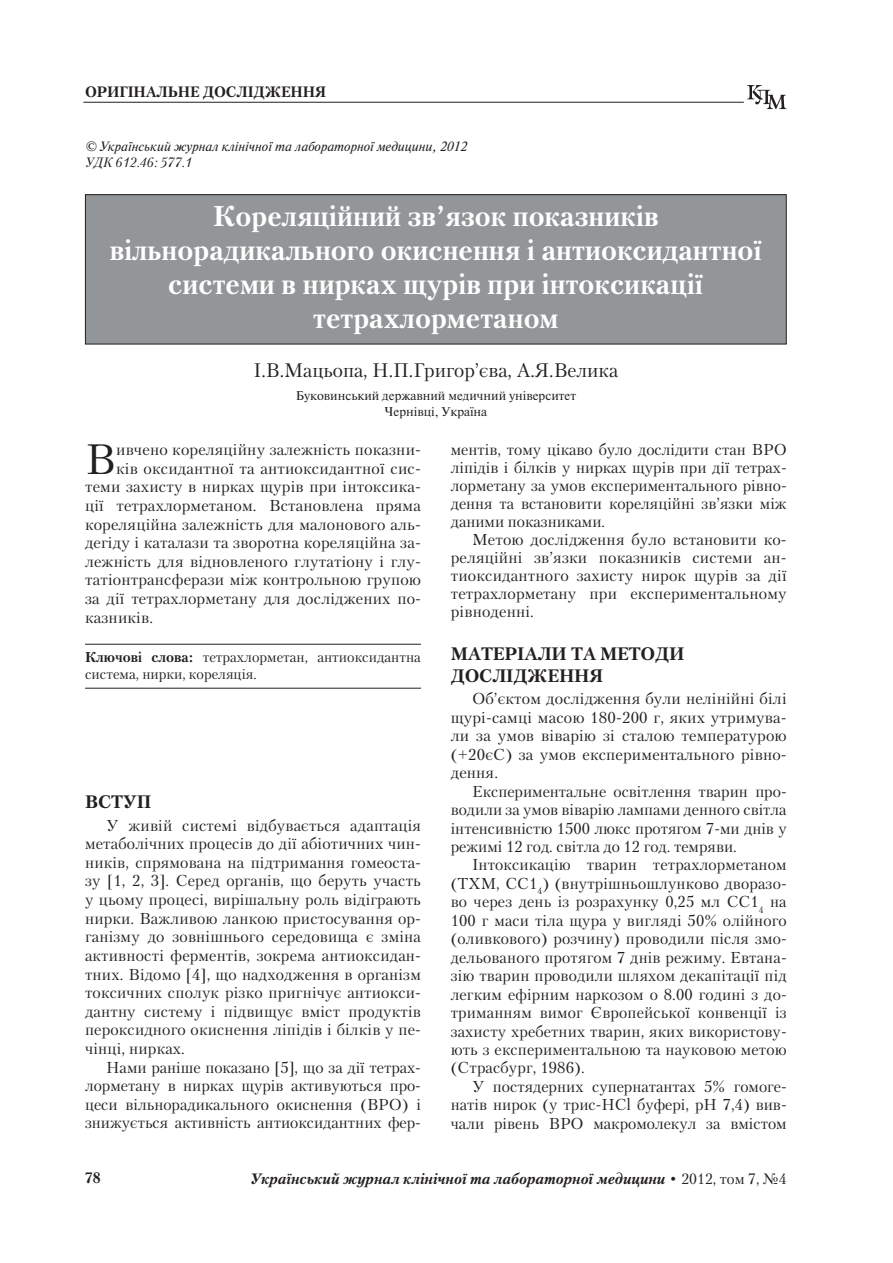
<style>
.page{position:relative;width:893px;height:1263px;background:#fff}
.page>*{position:absolute;margin:0;border:0;box-sizing:border-box;transform-origin:0 0}
.BUKVITSA{font:42.3px "Petersburg C";color:#231f20}
.ZAGOLOVOK{font:700 28.5px/33.8px "Petersburg C";color:#fff;text-align:center}
.AVTORI{font:19.5px "Petersburg C";color:#231f20}
.PODZAGOLOV{font:700 18px "Petersburg C";color:#231f20}
.TXT{font:15.75px/18.5px "Petersburg C";letter-spacing:.005em;color:#231f20;text-align:justify}
.BUKVITSA-2{font:15.75px "Petersburg C";letter-spacing:.01em;color:#231f20}
.t1{font:italic 700 15px "Petersburg C";color:#231f20}
.t2{font:700 15px "Petersburg C";color:#231f20}
._02_KLUCH{font:14.25px/17.7px "Petersburg C";color:#231f20}
.UDK_1{font:italic 13.5px "Newton C";color:#231f20}
.UDK_2{font:italic 13.5px "Petersburg C";color:#231f20}
.GOROD{font:12.75px/15.3px "Newton C";color:#231f20;text-align:center}
.s1{font-weight:700}
.s2{font-weight:400;font-style:normal}
</style>
<div class="page">
<svg style="left:747px;top:85px;width:40px;height:24px"></svg>
<hr style="left:83px;top:102px;width:661px;height:1px;background:#231f20">
<div style="left:85px;top:195px;width:701px;height:149px;background:#939698"></div>
<div style="left:85px;top:194px;width:702px;height:150px;border:1px solid #231f20"></div>
<hr style="left:85px;top:644px;width:336px;height:1px;background:#231f20">
<hr style="left:85px;top:688px;width:336px;height:1px;background:#231f20">
<p class="t2" style="left:85px;top:83px;width:243px">ОРИГIНАЛЬНЕ ДОСЛIДЖЕННЯ</p>
<p class="UDK_1" style="left:85px;top:139px;width:383px">© Український журнал клiнiчної та лабораторної медицини, 2012</p>
<p class="UDK_2" style="left:85px;top:155px;width:108px">УДК 612.46: 577.1</p>
<p class="ZAGOLOVOK" style="left:110px;top:200px;width:654px">Кореляцiйний зв’язок показникiв вiльнорадикального окиснення i антиоксидантної системи в нирках щурiв при iнтоксикацiї тетрахлорметаном</p>
<p class="AVTORI" style="left:254px;top:358px;width:366px">I.В.Мацьопа, Н.П.Григор’єва, А.Я.Велика</p>
<p class="GOROD" style="left:296px;top:388px;width:282px">Буковинський державний медичний унiверситет<br>Чернiвцi, Україна</p>
<p class="BUKVITSA" style="left:85px;top:434px;width:32px">В</p>
<p class="BUKVITSA-2" style="left:116px;top:440px;width:306px">ивчено кореляцiйну залежнiсть показни-</p>
<p class="TXT" style="left:451px;top:440px;width:337px;line-height:18px">ментiв, тому цiкаво було дослiдити стан ВРО лiпiдiв i бiлкiв у нирках щурiв при дiї тетрах&shy;лорметану за умов експериментального рiвно&shy;дення та встановити кореляцiйнi зв’язки мiж даними показниками.</p>
<p class="TXT" style="left:451px;top:530px;width:337px;line-height:18px;text-indent:21px">Метою дослiдження було встановити ко&shy;реляцiйнi зв’язки показникiв системи ан&shy;тиоксидантного захисту нирок щурiв за дiї тетрахлорметану при експериментальному рiвноденнi.</p>
<p class="PODZAGOLOV" style="left:451px;top:643px;width:31px">Матерiали</p>
<p class="PODZAGOLOV" style="left:571px;top:643px;width:44px">та методи</p>
<p class="PODZAGOLOV" style="left:451px;top:665px;width:15px">дослiдження</p>
<p class="TXT" style="left:451px;top:689px;width:337px;text-indent:21px">Об’єктом дослiдження були нелiнiйнi бiлi щурi-самцi масою 180-200 г, яких утримува&shy;ли за умов вiварiю зi сталою температурою (+20єС) за умов експериментального рiвно&shy;дення.</p>
<p class="TXT" style="left:451px;top:782px;width:337px;text-indent:21px">Експериментальне освiтлення тварин про&shy;водили за умов вiварiю лампами денного свiтла iнтенсивнiстю 1500 люкс протягом 7-ми днiв у режимi 12 год. свiтла до 12 год. темряви.</p>
<p class="TXT" style="left:451px;top:855px;width:337px;text-indent:21px">Iнтоксикацiю тварин тетрахлорметаном (ТХМ, СС1<sub>4</sub>) (внутрiшньошлунково дворазо&shy;во через день iз розрахунку 0,25 мл СС1<sub>4</sub> на 100 г маси тiла щура у виглядi 50% олiйного (оливкового) розчину) проводили пiсля змо&shy;дельованого протягом 7 днiв режиму. Евтана&shy;зiю тварин проводили шляхом декапiтацiї пiд легким ефiрним наркозом о 8.00 годинi з до&shy;триманням вимог Європейської конвенцiї iз захисту хребетних тварин, яких використову&shy;ють з експериментальною та науковою метою (Страсбург, 1986).</p>
<p class="TXT" style="left:451px;top:1077px;width:337px;text-indent:21px">У постядерних супернатантах 5% гомоге&shy;натiв нирок (у трис-НСl буферi, рН 7,4) вив&shy;чали рiвень ВРО макромолекул за вмiстом</p>
<p class="BUKVITSA-2" style="left:116px;top:459px;width:306px">кiв оксидантної та антиоксидантної сис-</p>
<p class="BUKVITSA-2" style="left:85px;top:477px;width:337px">теми захисту в нирках щурiв при iнтоксика-</p>
<p class="BUKVITSA-2" style="left:85px;top:496px;width:337px">цiї тетрахлорметаном. Встановлена пряма</p>
<p class="BUKVITSA-2" style="left:85px;top:515px;width:337px">кореляцiйна залежнiсть для малонового аль-</p>
<p class="BUKVITSA-2" style="left:85px;top:533px;width:337px">дегiду i каталази та зворотна кореляцiйна за-</p>
<p class="BUKVITSA-2" style="left:85px;top:552px;width:337px">лежнiсть для вiдновленого глутатiону i глу-</p>
<p class="BUKVITSA-2" style="left:85px;top:570px;width:337px">татiонтрансферази мiж контрольною групою</p>
<p class="BUKVITSA-2" style="left:85px;top:589px;width:337px">за дiї тетрахлорметану для дослiджених по-</p>
<p class="BUKVITSA-2" style="left:85px;top:608px;width:70px">казникiв.</p>
<p class="_02_KLUCH" style="left:85px;top:648px;width:337px"><span class="s1">Ключовi слова:</span> тетрахлорметан, антиоксидантна система, нирки, кореляцiя.</p>
<p class="PODZAGOLOV" style="left:85px;top:791px;width:27px">Вступ</p>
<p class="TXT" style="left:85px;top:816px;width:337px;text-indent:21px">У живiй системi вiдбувається адаптацiя метаболiчних процесiв до дiї абiотичних чин&shy;никiв, спрямована на пiдтримання гомеоста&shy;зу [1, 2, 3]. Серед органiв, що беруть участь у цьому процесi, вирiшальну роль вiдiграють нирки. Важливою ланкою пристосування ор&shy;ганiзму до зовнiшнього середовища є змiна активностi ферментiв, зокрема антиоксидан&shy;тних. Вiдомо [4], що надходження в органiзм токсичних сполук рiзко пригнiчує антиокси&shy;дантну систему i пiдвищує вмiст продуктiв пероксидного окиснення лiпiдiв i бiлкiв у пе&shy;чiнцi, нирках.</p>
<p class="TXT" style="left:85px;top:1057px;width:337px;text-indent:21px">Нами ранiше показано [5], що за дiї тетрах&shy;лорметану в нирках щурiв активуються про&shy;цеси вiльнорадикального окиснення (ВРО) i знижується активнiсть антиоксидантних фер-</p>
<p class="t2" style="left:85px;top:1169px;width:16px">78</p>
<p class="t1" style="left:250px;top:1170px;width:538px">Український журнал клiнiчної та лабораторної медицини <span class="s2">• 2012, том 7, №4</span></p>
</div>
